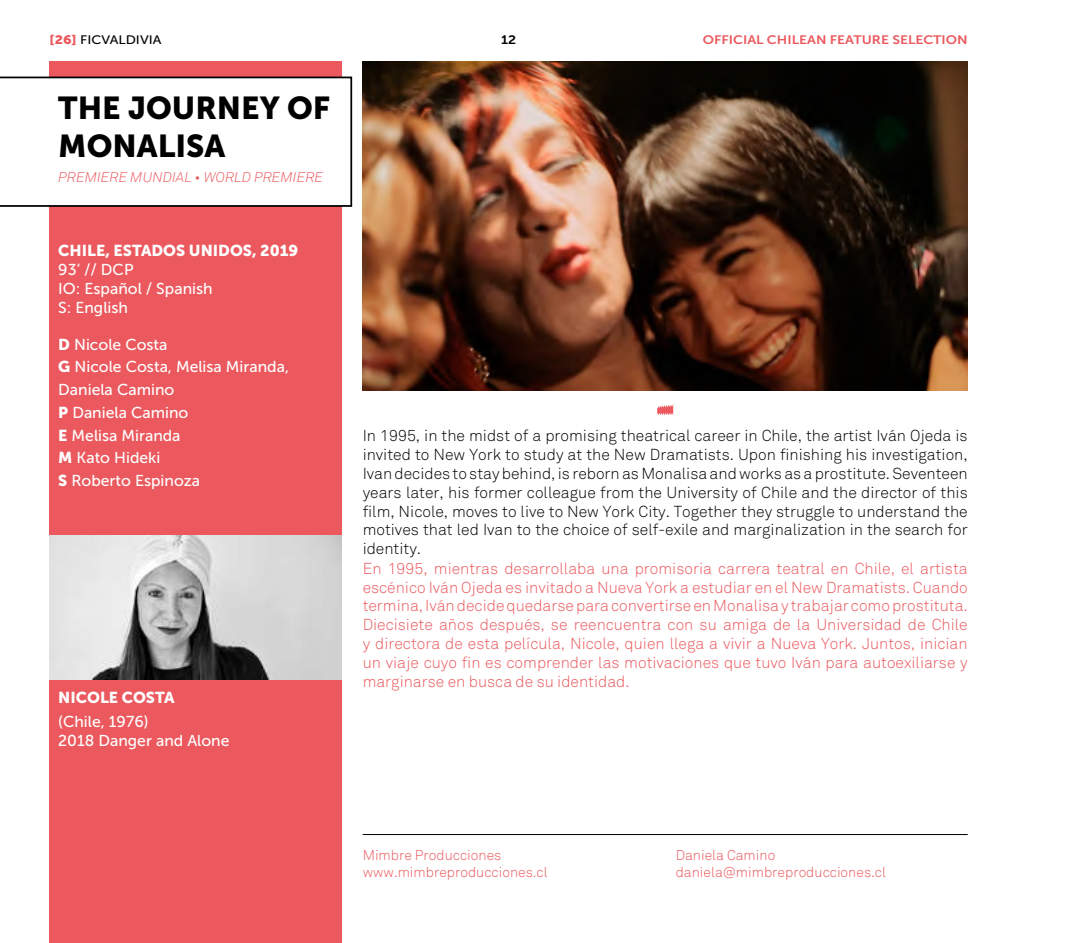
<style>
.page{position:relative;width:1067px;height:943px;background:#fff}
.page>*{position:absolute;margin:0;border:0;box-sizing:border-box;transform-origin:0 0}
.t1{font:31.5px/37.8px "Museo Sans 900";color:#000}
.t2{font:300 15.75px/18.9px "Akkurat";color:#eb595e;text-align:justify}
.t3{font:300 15.75px/18.9px "Akkurat";color:#000;text-align:justify}
.t4{font:15.75px/22.8px "Museo Sans 500";color:#fff}
.t5{font:15.75px "Museo Sans 900";color:#fff}
.t6{font:300 14px/16.8px "Akkurat";color:#eb595e}
.t7{font:italic 300 14px "Akkurat";color:#eb595e}
.t8{font:12.25px "Museo Sans 700";color:#eb595e;scale:1.13 1}
.t9{font:12.25px "Museo Sans 500";color:#000;scale:1.13 1}
.t10{font:12.25px "Museo Sans 700";color:#000;scale:1.13 1}
.s1{font-family:"Museo Sans 900";color:#eb595e}
.s2{font-family:"Museo Sans 900"}
</style>
<div class="page">
<img style="left:363px;top:61px;width:604px;height:330px">
<div style="left:50px;top:61px;width:292px;height:882px;background:#eb595e"></div>
<div style="left:0;top:77px;width:352px;height:130px;background:#fff"></div>
<hr style="left:363px;top:834px;width:604px;height:1px;background:#000">
<img style="left:50px;top:535px;width:292px;height:144px">
<svg style="left:657px;top:404px;width:16px;height:11px"></svg>
<p class="t9" style="left:50px;top:33px;width:100px"><span class="s1">[26]</span> FICVALDIVIA</p>
<p class="t10" style="left:501px;top:33px;width:15px">12</p>
<h1 class="t1" style="left:58px;top:89px;width:273px">THE JOURNEY OF<br>MONALISA</h1>
<p class="t7" style="left:58px;top:168px;width:266px">PREMIERE MUNDIAL • WORLD PREMIERE</p>
<p class="t5" style="left:58px;top:241px;width:241px">CHILE, ESTADOS UNIDOS, 2019</p>
<p class="t4" style="left:58px;top:260px;width:156px;line-height:18.9px">93’ // DCP<br>IO: Español / Spanish<br>S: English</p>
<p class="t8" style="left:703px;top:33px;width:236px">OFFICIAL CHILEAN FEATURE SELECTION</p>
<p class="t4" style="left:58px;top:333px;width:232px"><span class="s2">D</span> Nicole Costa<br><span class="s2">G</span> Nicole Costa, Melisa Miranda,<br>Daniela Camino<br><span class="s2">P</span> Daniela Camino<br><span class="s2">E</span> Melisa Miranda<br><span class="s2">M</span> Kato Hideki<br><span class="s2">S</span> Roberto Espinoza</p>
<p class="t5" style="left:58px;top:688px;width:118px">NICOLE COSTA</p>
<p class="t4" style="left:58px;top:712px;width:173px;line-height:18.9px">(Chile, 1976)<br>2018 Danger and Alone</p>
<p class="t3" style="left:363px;top:426px;width:606px">In 1995, in the midst of a promising theatrical career in Chile, the artist Iván Ojeda is invited to New York to study at the New Dramatists. Upon finishing his investigation, Ivan decides to stay behind, is reborn as Monalisa and works as a prostitute. Seventeen years later, his former colleague from the University of Chile and the director of this film, Nicole, moves to live to New York City. Together they struggle to understand the motives that led Ivan to the choice of self-exile and marginalization in the search for identity.</p>
<p class="t2" style="left:363px;top:559px;width:606px">En 1995, mientras desarrollaba una promisoria carrera teatral en Chile, el artista escénico Iván Ojeda es invitado a Nueva York a estudiar en el New Dramatists. Cuando termina, Iván decide quedarse para convertirse en Monalisa y trabajar como prostituta.<br>Diecisiete años después, se reencuentra con su amiga de la Universidad de Chile y directora de esta película, Nicole, quien llega a vivir a Nueva York. Juntos, inician un viaje cuyo fin es comprender las motivaciones que tuvo Iván para autoexiliarse y marginarse en busca de su identidad.</p>
<p class="t6" style="left:363px;top:846px;width:186px">Mimbre Producciones www.mimbreproducciones.cl</p>
<p class="t6" style="left:675px;top:846px;width:212px">Daniela Camino daniela@mimbreproducciones.cl</p>
</div>
